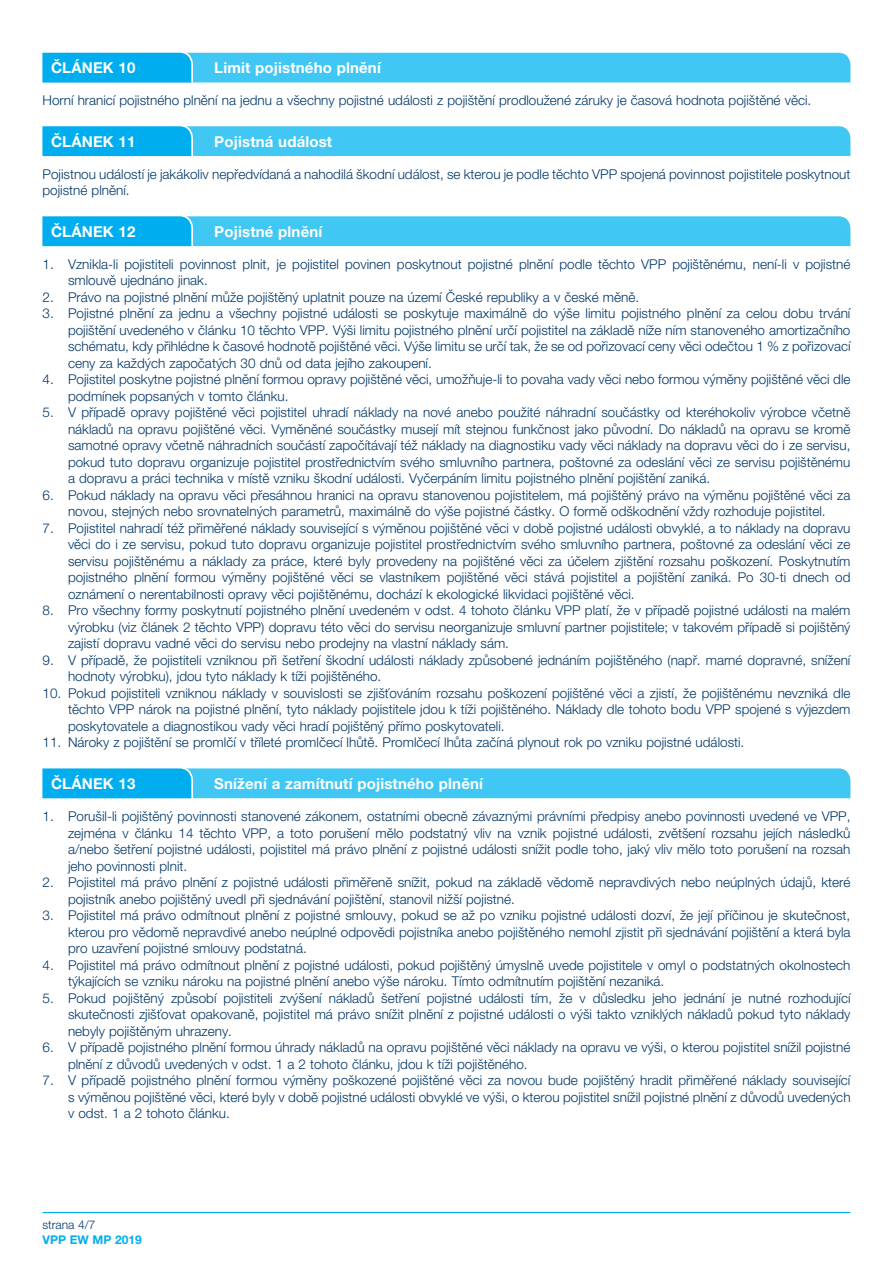
<style>
.page{position:relative;width:893px;height:1263px;background:#fff}
.page>*{position:absolute;margin:0;border:0;box-sizing:border-box;transform-origin:0 0}
.t1{font:700 15px "Helvetica Neue LT Pro";letter-spacing:.01em;color:#fff}
.t2{font:300 13.5px/16.5px "Helvetica Neue LT Pro";color:#003667;text-align:justify}
.t3{font:700 12px "Helvetica Neue LT Pro";color:#00aeef}
.t4{font:300 12px "Helvetica Neue LT Pro";color:#003667}
</style>
<div class="page">
<hr style="left:43px;top:1212px;width:807px;height:1px;background:#00aeef">
<svg style="left:43px;top:52px;width:807px;height:30px;background:#39c3f3"></svg>
<svg style="left:43px;top:126px;width:807px;height:30px;background:#36c3f3"></svg>
<svg style="left:43px;top:216px;width:807px;height:30px;background:#36c3f3"></svg>
<svg style="left:43px;top:768px;width:807px;height:30px;background:#37c3f3"></svg>
<p class="t1" style="left:51px;top:58px;width:86px">ČLÁNEK 10</p>
<p class="t1" style="left:214px;top:58px;width:168px">Limit pojistného plnění</p>
<p class="t2" style="left:43px;top:92px;width:768px">Horní hranicí pojistného plnění na jednu a všechny pojistné události z pojištění prodloužené záruky je časová hodnota pojištěné věci.</p>
<p class="t1" style="left:51px;top:132px;width:86px">ČLÁNEK 11</p>
<p class="t1" style="left:214px;top:132px;width:119px">Pojistná událost</p>
<p class="t2" style="left:43px;top:166px;width:809px">Pojistnou událostí je jakákoliv nepředvídaná a nahodilá škodní událost, se kterou je podle těchto VPP spojená povinnost pojistitele poskytnout pojistné plnění.</p>
<p class="t1" style="left:51px;top:222px;width:86px">ČLÁNEK 12</p>
<p class="t1" style="left:214px;top:222px;width:110px">Pojistné plnění</p>
<p class="t2" style="left:68px;top:256px;width:784px;text-indent:-26px">1. Vznikla-li pojistiteli povinnost plnit, je pojistitel povinen poskytnout pojistné plnění podle těchto VPP pojištěnému, není-li v pojistné smlouvě ujednáno jinak.</p>
<p class="t2" style="left:43px;top:289px;width:595px">2. Právo na pojistné plnění může pojištěný uplatnit pouze na území České republiky a v české měně.</p>
<p class="t2" style="left:68px;top:305px;width:784px;text-indent:-26px">3. Pojistné plnění za jednu a všechny pojistné události se poskytuje maximálně do výše limitu pojistného plnění za celou dobu trvání pojištění uvedeného v článku 10 těchto VPP. Výši limitu pojistného plnění určí pojistitel na základě níže ním stanoveného amortizačního schématu, kdy přihlédne k časové hodnotě pojištěné věci. Výše limitu se určí tak, že se od pořizovací ceny věci odečtou 1 % z pořizovací ceny za každých započatých 30 dnů od data jejího zakoupení.</p>
<p class="t2" style="left:68px;top:371px;width:784px;text-indent:-26px">4. Pojistitel poskytne pojistné plnění formou opravy pojištěné věci, umožňuje-li to povaha vady věci nebo formou výměny pojištěné věci dle podmínek popsaných v tomto článku.</p>
<p class="t2" style="left:68px;top:404px;width:784px;text-indent:-26px">5. V případě opravy pojištěné věci pojistitel uhradí náklady na nové anebo použité náhradní součástky od kteréhokoliv výrobce včetně nákladů na opravu pojištěné věci. Vyměněné součástky musejí mít stejnou funkčnost jako původní. Do nákladů na opravu se kromě samotné opravy včetně náhradních součástí započítávají též náklady na diagnostiku vady věci náklady na dopravu věci do i ze servisu, pokud tuto dopravu organizuje pojistitel prostřednictvím svého smluvního partnera, poštovné za odeslání věci ze servisu pojištěnému a dopravu a práci technika v místě vzniku škodní události. Vyčerpáním limitu pojistného plnění pojištění zaniká.</p>
<p class="t2" style="left:43px;top:487px;width:809px;text-align:center">6. Pokud náklady na opravu věci přesáhnou hranici na opravu stanovenou pojistitelem, má pojištěný právo na výměnu pojištěné věci za novou, stejných nebo srovnatelných parametrů, maximálně do výše pojistné částky. O formě odškodnění vždy rozhoduje pojistitel.</p>
<p class="t2" style="left:68px;top:520px;width:784px;text-indent:-26px">7. Pojistitel nahradí též přiměřené náklady související s výměnou pojištěné věci v době pojistné události obvyklé, a to náklady na dopravu věci do i ze servisu, pokud tuto dopravu organizuje pojistitel prostřednictvím svého smluvního partnera, poštovné za odeslání věci ze servisu pojištěnému a náklady za práce, které byly provedeny na pojištěné věci za účelem zjištění rozsahu poškození. Poskytnutím pojistného plnění formou výměny pojištěné věci se vlastníkem pojištěné věci stává pojistitel a pojištění zaniká. Po 30-ti dnech od oznámení o nerentabilnosti opravy věci pojištěnému, dochází k ekologické likvidaci pojištěné věci.</p>
<p class="t2" style="left:68px;top:602px;width:784px;text-indent:-26px">8. Pro všechny formy poskytnutí pojistného plnění uvedeném v odst. 4 tohoto článku VPP platí, že v případě pojistné události na malém výrobku (viz článek 2 těchto VPP) dopravu této věci do servisu neorganizuje smluvní partner pojistitele; v takovém případě si pojištěný zajistí dopravu vadné věci do servisu nebo prodejny na vlastní náklady sám.</p>
<p class="t2" style="left:68px;top:652px;width:784px;text-indent:-26px">9. V případě, že pojistiteli vzniknou při šetření škodní události náklady způsobené jednáním pojištěného (např. marné dopravné, snížení hodnoty výrobku), jdou tyto náklady k tíži pojištěného.</p>
<p class="t2" style="left:68px;top:685px;width:784px;text-indent:-26px">10. Pokud pojistiteli vzniknou náklady v souvislosti se zjišťováním rozsahu poškození pojištěné věci a zjistí, že pojištěnému nevzniká dle těchto VPP nárok na pojistné plnění, tyto náklady pojistitele jdou k tíži pojištěného. Náklady dle tohoto bodu VPP spojené s výjezdem poskytovatele a diagnostikou vady věci hradí pojištěný přímo poskytovateli.</p>
<p class="t2" style="left:43px;top:734px;width:701px">11. Nároky z pojištění se promlčí v tříleté promlčecí lhůtě. Promlčecí lhůta začíná plynout rok po vzniku pojistné události.</p>
<p class="t1" style="left:51px;top:774px;width:86px">ČLÁNEK 13</p>
<p class="t1" style="left:214px;top:774px;width:270px">Snížení a zamítnutí pojistného plnění</p>
<p class="t2" style="left:68px;top:808px;width:784px;text-indent:-26px">1. Porušil-li pojištěný povinnosti stanovené zákonem, ostatními obecně závaznými právními předpisy anebo povinnosti uvedené ve VPP, zejména v článku 14 těchto VPP, a toto porušení mělo podstatný vliv na vznik pojistné události, zvětšení rozsahu jejích následků a/nebo šetření pojistné události, pojistitel má právo plnění z pojistné události snížit podle toho, jaký vliv mělo toto porušení na rozsah jeho povinnosti plnit.</p>
<p class="t2" style="left:68px;top:874px;width:784px;text-indent:-26px">2. Pojistitel má právo plnění z pojistné události přiměřeně snížit, pokud na základě vědomě nepravdivých nebo neúplných údajů, které pojistník anebo pojištěný uvedl při sjednávání pojištění, stanovil nižší pojistné.</p>
<p class="t2" style="left:68px;top:907px;width:784px;text-indent:-26px">3. Pojistitel má právo odmítnout plnění z pojistné smlouvy, pokud se až po vzniku pojistné události dozví, že její příčinou je skutečnost, kterou pro vědomě nepravdivé anebo neúplné odpovědi pojistníka anebo pojištěného nemohl zjistit při sjednávání pojištění a která byla pro uzavření pojistné smlouvy podstatná.</p>
<p class="t2" style="left:68px;top:956px;width:784px;text-indent:-26px">4. Pojistitel má právo odmítnout plnění z pojistné události, pokud pojištěný úmyslně uvede pojistitele v omyl o podstatných okolnostech týkajících se vzniku nároku na pojistné plnění anebo výše nároku. Tímto odmítnutím pojištění nezaniká.</p>
<p class="t2" style="left:68px;top:989px;width:784px;text-indent:-26px">5. Pokud pojištěný způsobí pojistiteli zvýšení nákladů šetření pojistné události tím, že v důsledku jeho jednání je nutné rozhodující skutečnosti zjišťovat opakovaně, pojistitel má právo snížit plnění z pojistné události o výši takto vzniklých nákladů pokud tyto náklady nebyly pojištěným uhrazeny.</p>
<p class="t2" style="left:68px;top:1039px;width:784px;text-indent:-26px">6. V případě pojistného plnění formou úhrady nákladů na opravu pojištěné věci náklady na opravu ve výši, o kterou pojistitel snížil pojistné plnění z důvodů uvedených v odst. 1 a 2 tohoto článku, jdou k tíži pojištěného.</p>
<p class="t2" style="left:68px;top:1072px;width:784px;text-indent:-26px">7. V případě pojistného plnění formou výměny poškozené pojištěné věci za novou bude pojištěný hradit přiměřené náklady související s výměnou pojištěné věci, které byly v době pojistné události obvyklé ve výši, o kterou pojistitel snížil pojistné plnění z důvodů uvedených v odst. 1 a 2 tohoto článku.</p>
<p class="t4" style="left:43px;top:1218px;width:55px">strana 4/7</p>
<p class="t3" style="left:43px;top:1232px;width:101px">VPP EW MP 2019</p>
</div>
